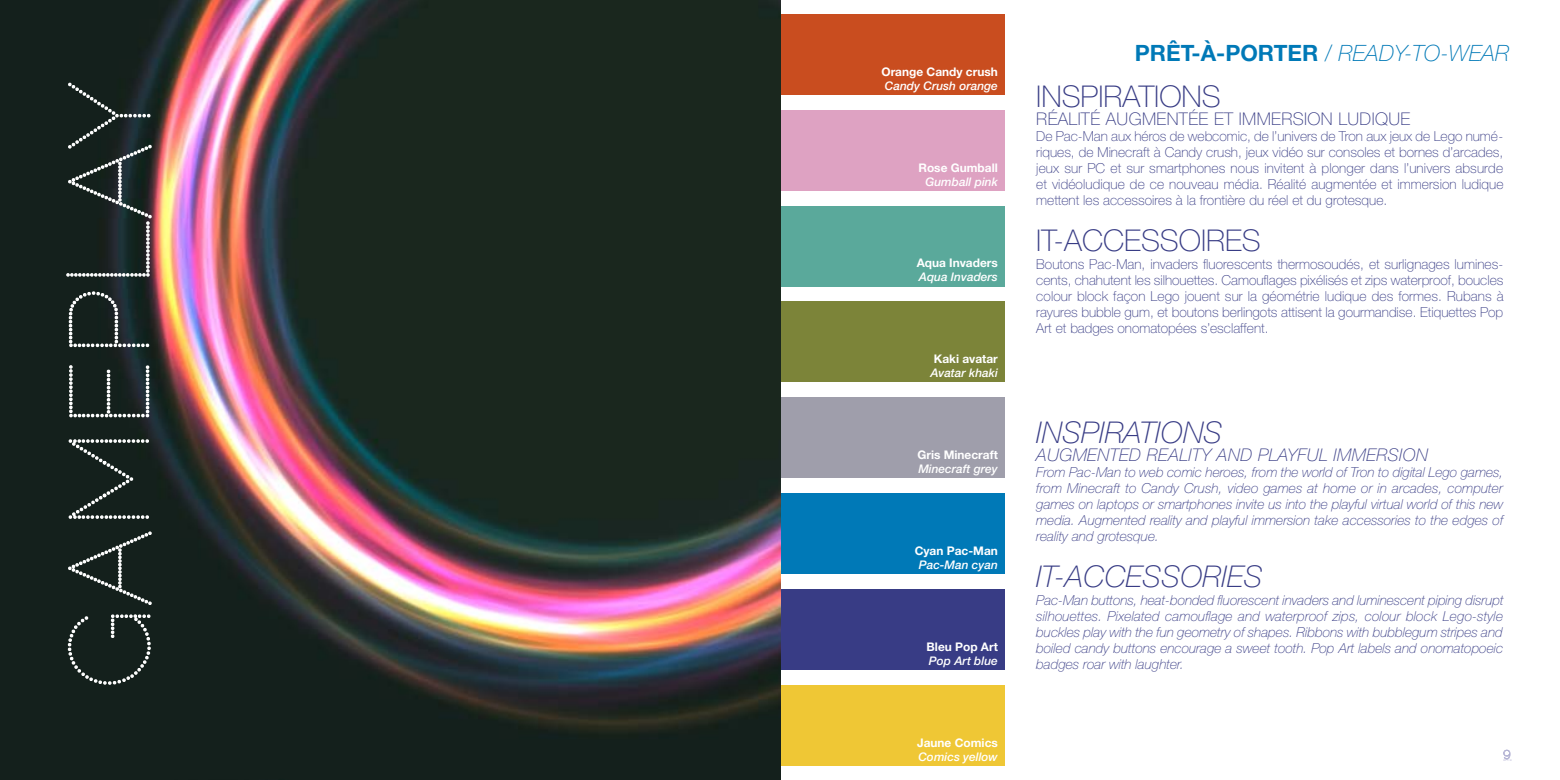
<style>
.page{position:relative;width:1560px;height:780px;background:#fff}
.page>*{position:absolute;margin:0;border:0;box-sizing:border-box;transform-origin:0 0}
.inspi_ambiance16{font:100 30px "Helvetica Neue LT";color:#383c85}
.inspi_ambiance16UK{font:italic 100 30px "Helvetica Neue LT";color:#383c85}
.txt_courant_couleur{font:700 22.5px "Helvetica Neue LT";color:#0079b7}
.inter16_UK{font:italic 100 17.5px "Helvetica Neue LT";letter-spacing:.02em;color:#383c85}
.inter16{font:100 17.5px "Helvetica Neue LT";letter-spacing:.02em;color:#383c85}
.txt_courant16{font:100 13.75px/16px "Helvetica Neue LT";color:#383c85;text-align:justify}
.txt_courant16UK{font:italic 100 13.75px/16px "Helvetica Neue LT";color:#383c85;text-align:justify}
.couleur16UK{font:italic 500 11.88px "Helvetica Neue LT";color:#fff}
.couleur16{font:700 11.88px "Helvetica Neue LT";color:#fff}
.s1{font-weight:100}
.s2{font-weight:100;font-style:italic}
</style>
<div class="page">
<img style="left:0;top:0;width:780px;height:780px">
<div style="left:780px;top:14px;width:224px;height:81px;background:#c94d1f"></div>
<div style="left:780px;top:110px;width:224px;height:80px;background:#dea2c2"></div>
<div style="left:780px;top:206px;width:224px;height:80px;background:#5aa99b"></div>
<div style="left:780px;top:301px;width:224px;height:81px;background:#7c8439"></div>
<div style="left:780px;top:397px;width:224px;height:81px;background:#9f9eab"></div>
<div style="left:780px;top:493px;width:224px;height:80px;background:#0079b7"></div>
<div style="left:780px;top:589px;width:224px;height:80px;background:#383c85"></div>
<div style="left:780px;top:684px;width:224px;height:81px;background:#efc735"></div>
<svg style="left:66px;top:82px;width:86px;height:603px;background:#283330"></svg>
<svg style="left:1503px;top:749px;width:7px;height:11px"></svg>
<p class="couleur16" style="left:881px;top:64px;width:118px">Orange Candy crush</p>
<p class="couleur16UK" style="left:884px;top:79px;width:114px">Candy Crush orange</p>
<p class="couleur16" style="left:918px;top:160px;width:81px">Rose Gumball</p>
<p class="couleur16UK" style="left:925px;top:174px;width:74px">Gumball pink</p>
<p class="couleur16" style="left:916px;top:256px;width:83px">Aqua Invaders</p>
<p class="couleur16UK" style="left:918px;top:270px;width:80px">Aqua Invaders</p>
<p class="couleur16" style="left:933px;top:351px;width:65px">Kaki avatar</p>
<p class="couleur16UK" style="left:930px;top:366px;width:69px">Avatar khaki</p>
<p class="couleur16" style="left:917px;top:447px;width:82px">Gris Minecraft</p>
<p class="couleur16UK" style="left:918px;top:462px;width:81px">Minecraft grey</p>
<p class="couleur16" style="left:914px;top:543px;width:85px">Cyan Pac-Man</p>
<p class="couleur16UK" style="left:918px;top:557px;width:80px">Pac-Man cyan</p>
<p class="couleur16" style="left:926px;top:639px;width:73px">Bleu Pop Art</p>
<p class="couleur16UK" style="left:928px;top:653px;width:70px">Pop Art blue</p>
<p class="couleur16" style="left:917px;top:734px;width:82px">Jaune Comics</p>
<p class="couleur16UK" style="left:918px;top:749px;width:81px">Comics yellow</p>
<p class="txt_courant_couleur" style="left:1134px;top:39px;width:376px">PRÊT-À-PORTER <span class="s1">/</span> <span class="s2">READY-TO-WEAR</span></p>
<p class="inspi_ambiance16" style="left:1036px;top:79px;width:186px">INSPIRATIONS</p>
<p class="inter16" style="left:1036px;top:109px;width:375px">RÉALITÉ AUGMENTÉE ET IMMERSION LUDIQUE</p>
<p class="txt_courant16" style="left:1036px;top:128px;width:468px">De Pac-Man aux héros de webcomic, de l’univers de Tron aux jeux de Lego numé&shy;riques, de Minecraft à Candy crush, jeux vidéo sur consoles et bornes d’arcades, jeux sur PC et sur smartphones nous invitent à plonger dans l’univers absurde et vidéoludique de ce nouveau média. Réalité augmentée et immersion ludique mettent les accessoires à la frontière du réel et du grotesque.</p>
<p class="inspi_ambiance16" style="left:1036px;top:223px;width:226px">IT-ACCESSOIRES</p>
<p class="txt_courant16" style="left:1036px;top:256px;width:468px">Boutons Pac-Man, invaders fluorescents thermosoudés, et surlignages lumines&shy;cents, chahutent les silhouettes. Camouflages pixélisés et zips waterproof, boucles</p>
<p class="txt_courant16" style="left:1036px;top:288px;width:469px">colour block façon Lego jouent sur la géométrie ludique des formes. Rubans à rayures bubble gum, et boutons berlingots attisent la gourmandise. Etiquettes Pop Art et badges onomatopées s’esclaffent.</p>
<p class="inspi_ambiance16UK" style="left:1036px;top:415px;width:188px">INSPIRATIONS</p>
<p class="inter16_UK" style="left:1036px;top:445px;width:393px">AUGMENTED REALITY AND PLAYFUL IMMERSION</p>
<p class="txt_courant16UK" style="left:1036px;top:464px;width:468px">From Pac-Man to web comic heroes, from the world of Tron to digital Lego games, from Minecraft to Candy Crush, video games at home or in arcades, computer games on laptops or smartphones invite us into the playful virtual world of this new media. Augmented reality and playful immersion take accessories to the edges of reality and grotesque.</p>
<p class="inspi_ambiance16UK" style="left:1036px;top:559px;width:228px">IT-ACCESSORIES</p>
<p class="txt_courant16UK" style="left:1036px;top:592px;width:469px">Pac-Man buttons, heat-bonded fluorescent invaders and luminescent piping disrupt silhouettes. Pixelated camouflage and waterproof zips, colour block Lego-style buckles play with the fun geometry of shapes. Ribbons with bubblegum stripes and boiled candy buttons encourage a sweet tooth. Pop Art labels and onomatopoeic badges roar with laughter.</p>
</div>
